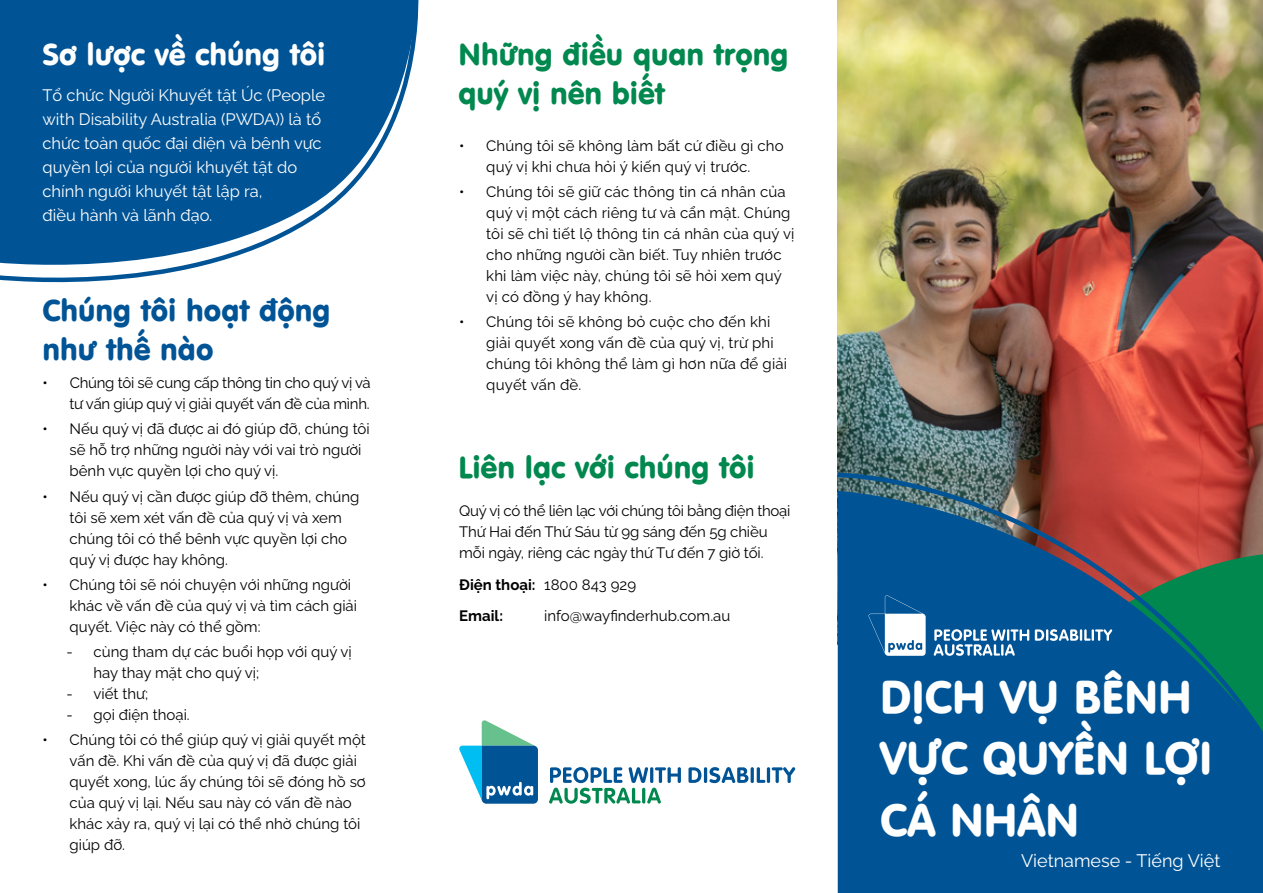
<style>
.page{position:relative;width:1263px;height:893px;background:#fff}
.page>*{position:absolute;margin:0;border:0;box-sizing:border-box;transform-origin:0 0}
.t1{font:700 45px/61.5px "UVN Van";color:#fff}
.t2{font:700 30px/39px "UVN Van";color:#00884f}
.t3{font:700 30px/39px "UVN Van";color:#005496}
.t4{font:700 30px "UVN Van";color:#fff}
.t5{font:18px "Raleway v 4020 Regular";color:#fff}
.t6{font:16.5px/24px "Raleway v 4020 Regular";color:#fff}
.t7{font:15px/21px "Raleway v 4020 Regular";color:#000}
.t8{font:15px/21px "Raleway v 4020 Regular";letter-spacing:-.02em;color:#000;text-align:right}
.t9{font:15px/31.7px "Raleway v 4020 Bold";color:#000}
.s1{font-family:"Raleway";font-weight:500}
.s2{font-family:"Raleway v 4020 Regular"}
</style>
<div class="page">
<svg style="left:0;top:0;width:419px;height:283px;fill:#005496"></svg>
<img style="left:838px;top:0;width:425px;height:469px">
<svg style="left:549px;top:767px;width:132px;height:37px"></svg>
<svg style="left:688px;top:767px;width:13px;height:16px"></svg>
<hr style="left:704px;top:767px;width:3px;height:16px;background:#005496;border-radius:2px">
<svg style="left:709px;top:767px;width:39px;height:16px"></svg>
<svg style="left:750px;top:767px;width:4px;height:16px"></svg>
<svg style="left:757px;top:767px;width:8px;height:16px"></svg>
<hr style="left:767px;top:767px;width:3px;height:16px;background:#005496;border-radius:2px">
<svg style="left:772px;top:767px;width:23px;height:16px"></svg>
<svg style="left:459px;top:720px;width:79px;height:84px"></svg>
<svg style="left:837px;top:469px;width:426px;height:424px;background:#1c5683"></svg>
<svg style="left:868px;top:595px;width:58px;height:61px"></svg>
<svg style="left:934px;top:629px;width:95px;height:27px"></svg>
<svg style="left:1035px;top:629px;width:77px;height:12px"></svg>
<h2 class="t4" style="left:43px;top:30px;width:284px">Sơ lược về chúng tôi</h2>
<h2 class="t2" style="left:458px;top:32px;width:331px">Những điều quan trọng quý vị nên biết</h2>
<p class="t6" style="left:43px;top:81px;width:284px">Tổ chức Người Khuyết tật Úc (People with Disability Australia (PWDA)) là tổ chức toàn quốc đại diện và bênh vực quyền lợi của người khuyết tật do chính người khuyết tật lập ra,<br>điều hành và lãnh đạo.</p>
<p class="t7" style="left:459px;top:133px;width:326px;text-align:center"><span class="s1">•</span> Chúng tôi sẽ không làm bất cứ điều gì cho quý vị khi chưa hỏi ý kiến quý vị trước.</p>
<p class="t7" style="left:486px;top:180px;width:310px;text-indent:-27px"><span class="s1">•</span> Chúng tôi sẽ giữ các thông tin cá nhân của quý vị một cách riêng tư và cẩn mật. Chúng tôi sẽ chỉ tiết lộ thông tin cá nhân của quý vị cho những người cần biết. Tuy nhiên trước khi làm việc này, chúng tôi sẽ hỏi xem quý vị có đồng ý hay không.</p>
<p class="t7" style="left:486px;top:310px;width:302px;text-indent:-27px"><span class="s1">•</span> Chúng tôi sẽ không bỏ cuộc cho đến khi giải quyết xong vấn đề của quý vị, trừ phi chúng tôi không thể làm gì hơn nữa để giải quyết vấn đề.</p>
<h2 class="t3" style="left:43px;top:287px;width:289px">Chúng tôi hoạt động như thế nào</h2>
<p class="t8" style="left:43px;top:371px;width:330px"><span class="s1">•</span> Chúng tôi sẽ cung cấp thông tin cho quý vị và tư vấn giúp quý vị giải quyết vấn đề của mình.</p>
<p class="t7" style="left:70px;top:417px;width:302px;text-indent:-27px"><span class="s1">•</span> Nếu quý vị đã được ai đó giúp đỡ, chúng tôi sẽ hỗ trợ những người này với vai trò người bênh vực quyền lợi cho quý vị.</p>
<p class="t7" style="left:70px;top:484px;width:291px;text-indent:-27px"><span class="s1">•</span> Nếu quý vị cần được giúp đỡ thêm, chúng tôi sẽ xem xét vấn đề của quý vị và xem chúng tôi có thể bênh vực quyền lợi cho quý vị được hay không.</p>
<p class="t7" style="left:70px;top:572px;width:289px;text-indent:-27px"><span class="s1">•</span> Chúng tôi sẽ nói chuyện với những người khác về vấn đề của quý vị và tìm cách giải quyết. Việc này có thể gồm:</p>
<p class="t7" style="left:94px;top:640px;width:260px;text-indent:-27px">- cùng tham dự các buổi họp với quý vị hay thay mặt cho quý vị;</p>
<p class="t7" style="left:67px;top:682px;width:83px">- viết thư;</p>
<p class="t7" style="left:67px;top:703px;width:125px">- gọi điện thoại.</p>
<p class="t7" style="left:70px;top:728px;width:298px;text-indent:-27px"><span class="s1">•</span> Chúng tôi có thể giúp quý vị giải quyết một vấn đề. Khi vấn đề của quý vị đã được giải quyết xong, lúc ấy chúng tôi sẽ đóng hồ sơ của quý vị lại. Nếu sau này có vấn đề nào khác xảy ra, quý vị lại có thể nhờ chúng tôi giúp đỡ.</p>
<h2 class="t2" style="left:458px;top:444px;width:298px">Liên lạc với chúng tôi</h2>
<p class="t7" style="left:459px;top:498px;width:333px">Quý vị có thể liên lạc với chúng tôi bằng điện thoại<br>Thứ Hai đến Thứ Sáu từ 9g sáng đến 5g chiều mỗi ngày, riêng các ngày thứ Tư đến 7 giờ tối.</p>
<p class="t9" style="left:459px;top:567px;width:178px">Điện thoại: <span class="s2">1800 843 929<br></span>Email:</p>
<p class="t7" style="left:544px;top:604px;width:187px">info@wayfinderhub.com.au</p>
<h1 class="t1" style="left:880px;top:661px;width:334px">DỊCH VỤ BÊNH<br>VỰC QUYỀN LỢI<br>CÁ NHÂN</h1>
<p class="t5" style="left:1021px;top:847px;width:201px">Vietnamese - Tiếng Việt</p>
</div>
